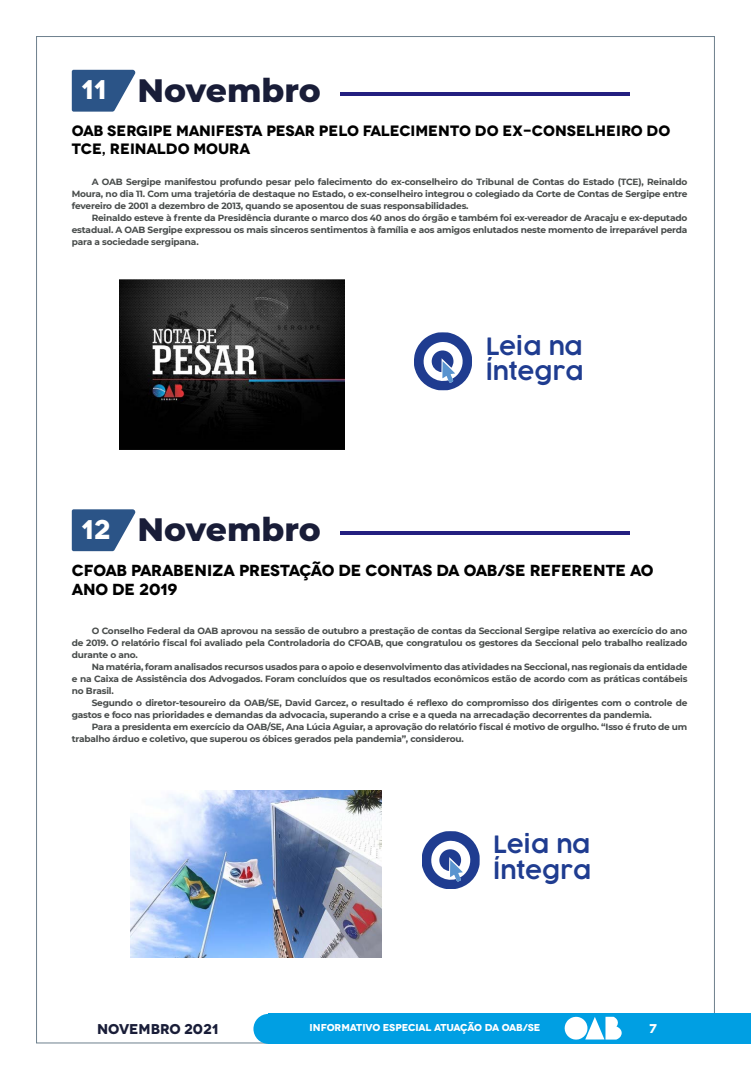
<style>
.page{position:relative;width:751px;height:1078px;background:#fff}
.page>*{position:absolute;margin:0;border:0;box-sizing:border-box;transform-origin:0 0}
.t1{font:800 33px "Montserrat";color:#191d38}
.t2{font:700 27px "Novecentowide";color:#fff}
.t3{font:600 23.3px/25.1px "COCOGOOSE";color:#1f3c90}
.t4{font:700 16px/19.2px "Novecentowide";letter-spacing:-.01em;color:#000}
.t5{font:700 15px/18px "Novecentowide";color:#000}
.t6{font:700 14.2px "Novecentowide";color:#191d38}
.t7{font:700 12.7px "Novecentowide";color:#fff}
.t8{font:700 10px "Novecentowide";letter-spacing:-.02em;color:#fff}
.t9{font:700 9px/12px "Montserrat";letter-spacing:-.02em;color:#484c4b;text-align:justify}
</style>
<div class="page">
<div style="left:268px;top:1013px;width:482px;height:30px;background:#009fe3"></div>
<div style="left:253px;top:1013px;width:30px;height:30px;background:#009fe3;border-radius:50%"></div>
<svg style="left:564px;top:1016px;width:102px;height:28px"></svg>
<svg style="left:72px;top:70px;width:63px;height:42px;background:#4d6f9a"></svg>
<svg style="left:72px;top:509px;width:63px;height:42px;background:#4c6f9a"></svg>
<hr style="left:340px;top:92px;width:289px;height:4px;background:#241f80">
<hr style="left:340px;top:531px;width:289px;height:4px;background:#241f80">
<img style="left:119px;top:279px;width:225px;height:170px">
<svg style="left:414px;top:332px;width:57px;height:58px"></svg>
<svg style="left:422px;top:831px;width:57px;height:57px"></svg>
<img style="left:130px;top:790px;width:251px;height:167px">
<h2 class="t2" style="left:81px;top:73px;width:27px">11</h2>
<h1 class="t1" style="left:137px;top:66px;width:185px">Novembro</h1>
<h3 class="t5" style="left:72px;top:121px;width:599px">OAB SERGIPE MANIFESTA PESAR PELO FALECIMENTO DO EX-CONSELHEIRO DO<br>TCE, REINALDO MOURA</h3>
<p class="t9" style="left:72px;top:175px;width:616px;text-indent:20px">A OAB Sergipe manifestou profundo pesar pelo falecimento do ex-conselheiro do Tribunal de Contas do Estado (TCE), Reinaldo Moura, no dia 11. Com uma trajetória de destaque no Estado, o ex-conselheiro integrou o colegiado da Corte de Contas de Sergipe entre fevereiro de 2001 a dezembro de 2013, quando se aposentou de suas responsabilidades.</p>
<p class="t9" style="left:72px;top:211px;width:616px;text-indent:20px">Reinaldo esteve à frente da Presidência durante o marco dos 40 anos do órgão e também foi ex-vereador de Aracaju e ex-deputado estadual. A OAB Sergipe expressou os mais sinceros sentimentos à família e aos amigos enlutados neste momento de irreparável perda para a sociedade sergipana.</p>
<h2 class="t2" style="left:81px;top:512px;width:31px">12</h2>
<h1 class="t1" style="left:137px;top:505px;width:185px">Novembro</h1>
<h3 class="t3" style="left:485px;top:334px;width:99px">Leia na<br>Íntegra</h3>
<h3 class="t4" style="left:72px;top:561px;width:583px">CFOAB PARABENIZA PRESTAÇÃO DE CONTAS DA OAB/SE REFERENTE AO<br>ANO DE 2019</h3>
<p class="t9" style="left:72px;top:623px;width:616px;text-indent:20px">O Conselho Federal da OAB aprovou na sessão de outubro a prestação de contas da Seccional Sergipe relativa ao exercício do ano de 2019. O relatório fiscal foi avaliado pela Controladoria do CFOAB, que congratulou os gestores da Seccional pelo trabalho realizado durante o ano.</p>
<p class="t9" style="left:72px;top:659px;width:616px;text-indent:20px">Na matéria, foram analisados recursos usados para o apoio e desenvolvimento das atividades na Seccional, nas regionais da entidade e na Caixa de Assistência dos Advogados. Foram concluídos que os resultados econômicos estão de acordo com as práticas contábeis no Brasil.</p>
<p class="t9" style="left:72px;top:695px;width:616px;text-indent:20px">Segundo o diretor-tesoureiro da OAB/SE, David Garcez, o resultado é reflexo do compromisso dos dirigentes com o controle de gastos e foco nas prioridades e demandas da advocacia, superando a crise e a queda na arrecadação decorrentes da pandemia.</p>
<p class="t9" style="left:72px;top:719px;width:616px;text-indent:20px">Para a presidenta em exercício da OAB/SE, Ana Lúcia Aguiar, a aprovação do relatório fiscal é motivo de orgulho. “Isso é fruto de um trabalho árduo e coletivo, que superou os óbices gerados pela pandemia”, considerou.</p>
<h3 class="t3" style="left:493px;top:832px;width:99px">Leia na<br>Íntegra</h3>
<h3 class="t6" style="left:97px;top:1019px;width:122px">NOVEMBRO 2021</h3>
<p class="t8" style="left:309px;top:1021px;width:232px">INFORMATIVO ESPECIAL ATUAÇÃO DA OAB/SE</p>
<h3 class="t7" style="left:649px;top:1019px;width:9px">7</h3>
</div>
